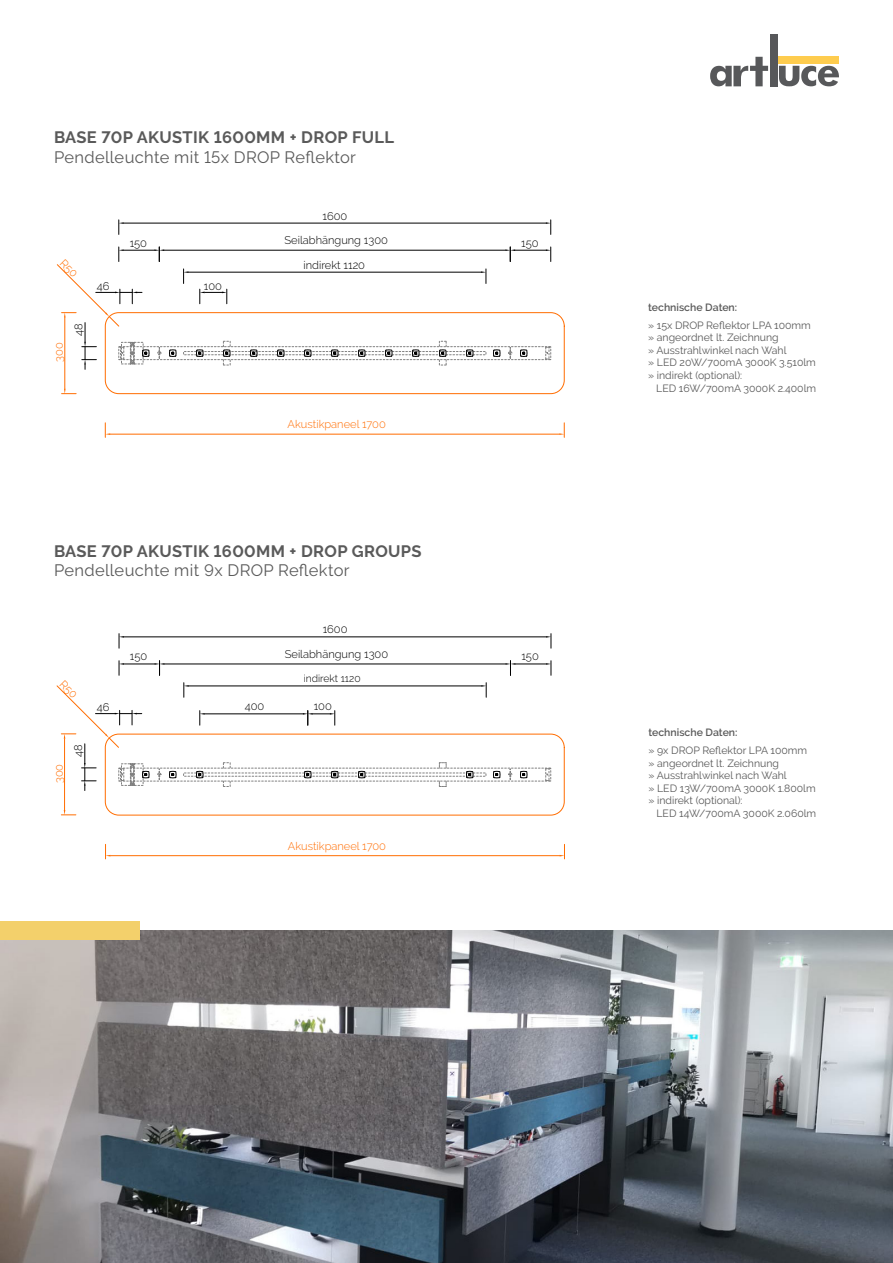
<style>
.page{position:relative;width:893px;height:1263px;background:#fff}
.page>*{position:absolute;margin:0;border:0;box-sizing:border-box;transform-origin:0 0}
.Titel_-_Datenblatt{font:16.5px "Raleway";letter-spacing:.02em;color:#5a5a5a}
.Titel_-_Datenblatt-2{font:700 16.5px "Raleway";letter-spacing:.02em;color:#5a5a5a}
.t1{font:300 11.1px "Raleway";color:#000}
.t2{font:300 11.1px "Raleway";color:#ff6d00}
.t3{font:10.5px "Raleway";color:#5a5a5a}
.t4{font:600 10.5px "Raleway";color:#5a5a5a}
.t5{font:300 10.2px "Raleway";color:#000}
</style>
<div class="page">
<svg style="left:710px;top:57px;width:58px;height:29px"></svg>
<div style="left:770px;top:34px;width:7px;height:52px;background:#57585a"></div>
<svg style="left:779px;top:66px;width:60px;height:20px"></svg>
<div style="left:779px;top:57px;width:60px;height:7px;background:#fecc4e"></div>
<img style="left:0;top:930px;width:893px;height:333px">
<div style="left:0;top:921px;width:139px;height:18px;background:#f3d06b"></div>
<hr style="left:124px;top:223px;width:422px;height:1px;background:#000">
<svg style="left:118px;top:220px;width:6px;height:14px"></svg>
<svg style="left:546px;top:220px;width:5px;height:14px"></svg>
<div style="left:105px;top:312px;width:459px;height:82px;border:1px solid #ff6d00;border-radius:13px"></div>
<hr style="left:110px;top:434px;width:449px;height:1px;background:#ff6d00">
<svg style="left:105px;top:423px;width:5px;height:14px"></svg>
<svg style="left:559px;top:423px;width:6px;height:14px"></svg>
<hr style="left:64px;top:317px;width:1px;height:72px;background:#ff6d00">
<svg style="left:62px;top:389px;width:14px;height:5px"></svg>
<div style="left:105px;top:734px;width:459px;height:81px;border:1px solid #ff6d00;border-radius:13px"></div>
<hr style="left:124px;top:636px;width:422px;height:1px;background:#000">
<svg style="left:119px;top:634px;width:5px;height:14px"></svg>
<svg style="left:546px;top:634px;width:6px;height:14px"></svg>
<hr style="left:110px;top:855px;width:450px;height:1px;background:#ff6d00">
<svg style="left:105px;top:844px;width:5px;height:15px"></svg>
<svg style="left:560px;top:844px;width:5px;height:15px"></svg>
<hr style="left:64px;top:739px;width:1px;height:71px;background:#ff6d00">
<svg style="left:61px;top:810px;width:15px;height:5px"></svg>
<svg style="left:56px;top:247px;width:495px;height:122px"></svg>
<svg style="left:56px;top:661px;width:496px;height:129px"></svg>
<p class="Titel_-_Datenblatt-2" style="left:54px;top:128px;width:342px">BASE 70P AKUSTIK 1600MM + DROP FULL</p>
<p class="Titel_-_Datenblatt" style="left:54px;top:147px;width:303px">Pendelleuchte mit 15x DROP Reflektor</p>
<p class="t1" style="left:322px;top:209px;width:26px">1600</p>
<p class="t1" style="left:130px;top:236px;width:19px">150</p>
<p class="t1" style="left:285px;top:234px;width:105px">Seilabhängung 1300</p>
<p class="t2" style="left:53px;top:362px;width:21px;rotate:-90deg">300</p>
<p class="t1" style="left:72px;top:336px;width:14px;rotate:-90deg">48</p>
<p class="t1" style="left:97px;top:279px;width:14px">46</p>
<p class="t1" style="left:204px;top:279px;width:20px">100</p>
<p class="t1" style="left:303px;top:258px;width:63px">indirekt 1120</p>
<p class="t2" style="left:288px;top:418px;width:100px">Akustikpaneel 1700</p>
<p class="Titel_-_Datenblatt-2" style="left:54px;top:542px;width:369px">BASE 70P AKUSTIK 1600MM + DROP GROUPS</p>
<p class="Titel_-_Datenblatt" style="left:54px;top:561px;width:297px">Pendelleuchte mit 9x DROP Reflektor</p>
<p class="t1" style="left:323px;top:623px;width:26px">1600</p>
<p class="t1" style="left:130px;top:650px;width:19px">150</p>
<p class="t1" style="left:285px;top:648px;width:105px">Seilabhängung 1300</p>
<p class="t5" style="left:304px;top:673px;width:58px">indirekt 1120</p>
<p class="t2" style="left:52px;top:783px;width:21px;rotate:-90deg">300</p>
<p class="t1" style="left:72px;top:757px;width:14px;rotate:-90deg">48</p>
<p class="t1" style="left:97px;top:700px;width:14px">46</p>
<p class="t1" style="left:245px;top:700px;width:21px">400</p>
<p class="t1" style="left:314px;top:700px;width:20px">100</p>
<p class="t2" style="left:288px;top:839px;width:100px">Akustikpaneel 1700</p>
<p class="t1" style="left:521px;top:236px;width:19px">150</p>
<p class="t1" style="left:521px;top:650px;width:19px">150</p>
<p class="t4" style="left:648px;top:301px;width:91px">technische Daten:</p>
<p class="t3" style="left:648px;top:319px;width:164px">» 15x DROP Reflektor LPA 100mm</p>
<p class="t3" style="left:648px;top:331px;width:132px">» angeordnet lt. Zeichnung</p>
<p class="t3" style="left:648px;top:344px;width:140px">» Ausstrahlwinkel nach Wahl</p>
<p class="t3" style="left:648px;top:356px;width:169px">» LED 20W/700mA 3000K 3.510lm</p>
<p class="t3" style="left:648px;top:369px;width:96px">» indirekt (optional):</p>
<p class="t3" style="left:656px;top:382px;width:161px">LED 16W/700mA 3000K 2.400lm</p>
<p class="t4" style="left:648px;top:726px;width:91px">technische Daten:</p>
<p class="t3" style="left:648px;top:744px;width:160px">» 9x DROP Reflektor LPA 100mm</p>
<p class="t3" style="left:648px;top:757px;width:132px">» angeordnet lt. Zeichnung</p>
<p class="t3" style="left:648px;top:769px;width:140px">» Ausstrahlwinkel nach Wahl</p>
<p class="t3" style="left:648px;top:782px;width:169px">» LED 13W/700mA 3000K 1.800lm</p>
<p class="t3" style="left:648px;top:794px;width:96px">» indirekt (optional):</p>
<p class="t3" style="left:656px;top:807px;width:161px">LED 14W/700mA 3000K 2.060lm</p>
</div>
